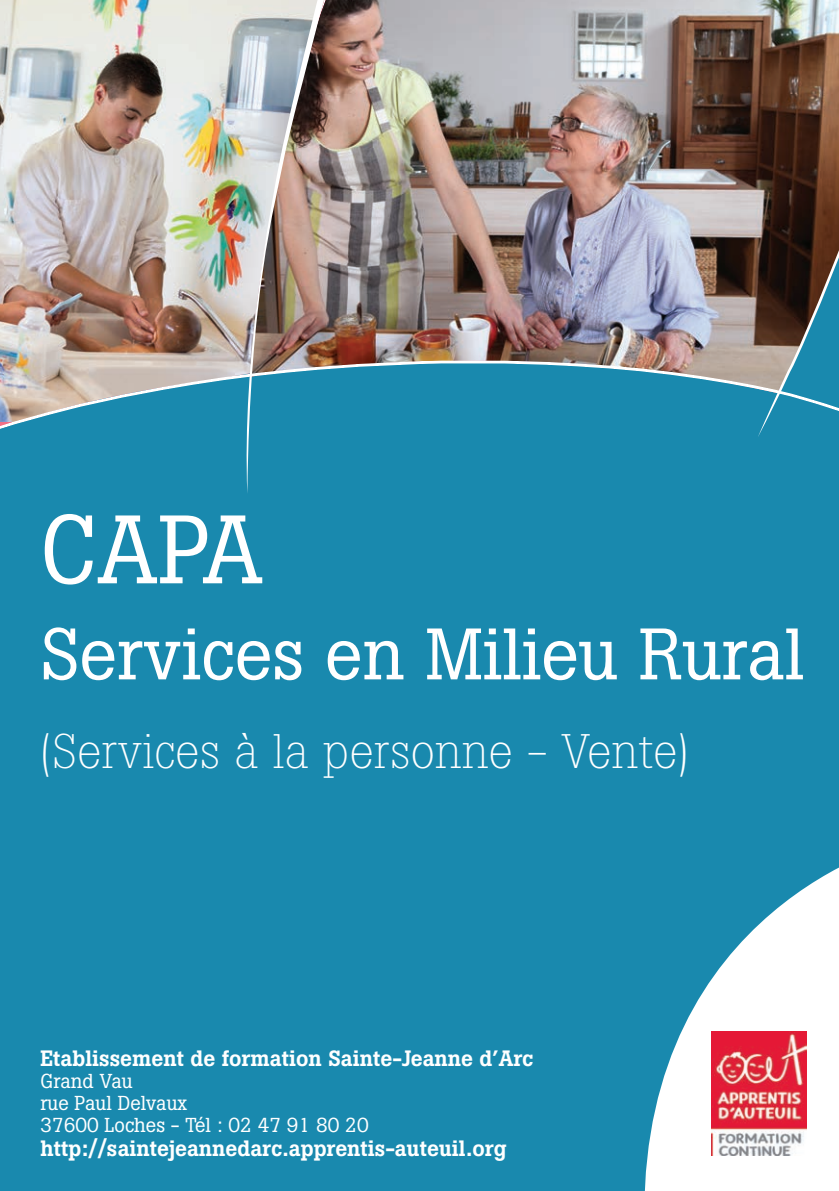
<style>
.page{position:relative;width:839px;height:1191px;background:#fff}
.page>*{position:absolute;margin:0;border:0;box-sizing:border-box;transform-origin:0 0}
.t1{font:96px "Boton";color:#fff}
.t2{font:72px "Boton";color:#fff}
.t3{font:300 48px "Boton";color:#fff}
.t4{font:500 22px "Boton";color:#fff}
.t5{font:20px/22px "Boton";color:#fff}
</style>
<div class="page">
<div style="left:0;top:67px;width:838px;height:1123px;background:#1989ae"></div>
<img style="left:573px;top:0;width:184px;height:357px">
<img style="left:349px;top:0;width:224px;height:357px">
<img style="left:0;top:0;width:241px;height:357px">
<svg style="left:0;top:357px;width:757px;height:72px"></svg>
<img style="left:241px;top:0;width:108px;height:493px">
<svg style="left:645px;top:868px;width:193px;height:322px;fill:#fff"></svg>
<img style="left:711px;top:1031px;width:95px;height:124px">
<svg style="left:757px;top:0;width:82px;height:437px"></svg>
<h1 class="t1" style="left:40px;top:492px;width:224px">CAPA</h1>
<h2 class="t2" style="left:40px;top:611px;width:764px">Services en Milieu Rural</h2>
<h3 class="t3" style="left:40px;top:724px;width:649px">(Services à la personne - Vente)</h3>
<p class="t4" style="left:40px;top:1045px;width:494px">Etablissement de formation Sainte-Jeanne d’Arc</p>
<p class="t5" style="left:40px;top:1069px;width:329px">Grand Vau<br>rue Paul Delvaux<br>37600 Loches - Tél : 02 47 91 80 20</p>
<p class="t4" style="left:40px;top:1135px;width:467px">http://saintejeannedarc.apprentis-auteuil.org</p>
</div>
